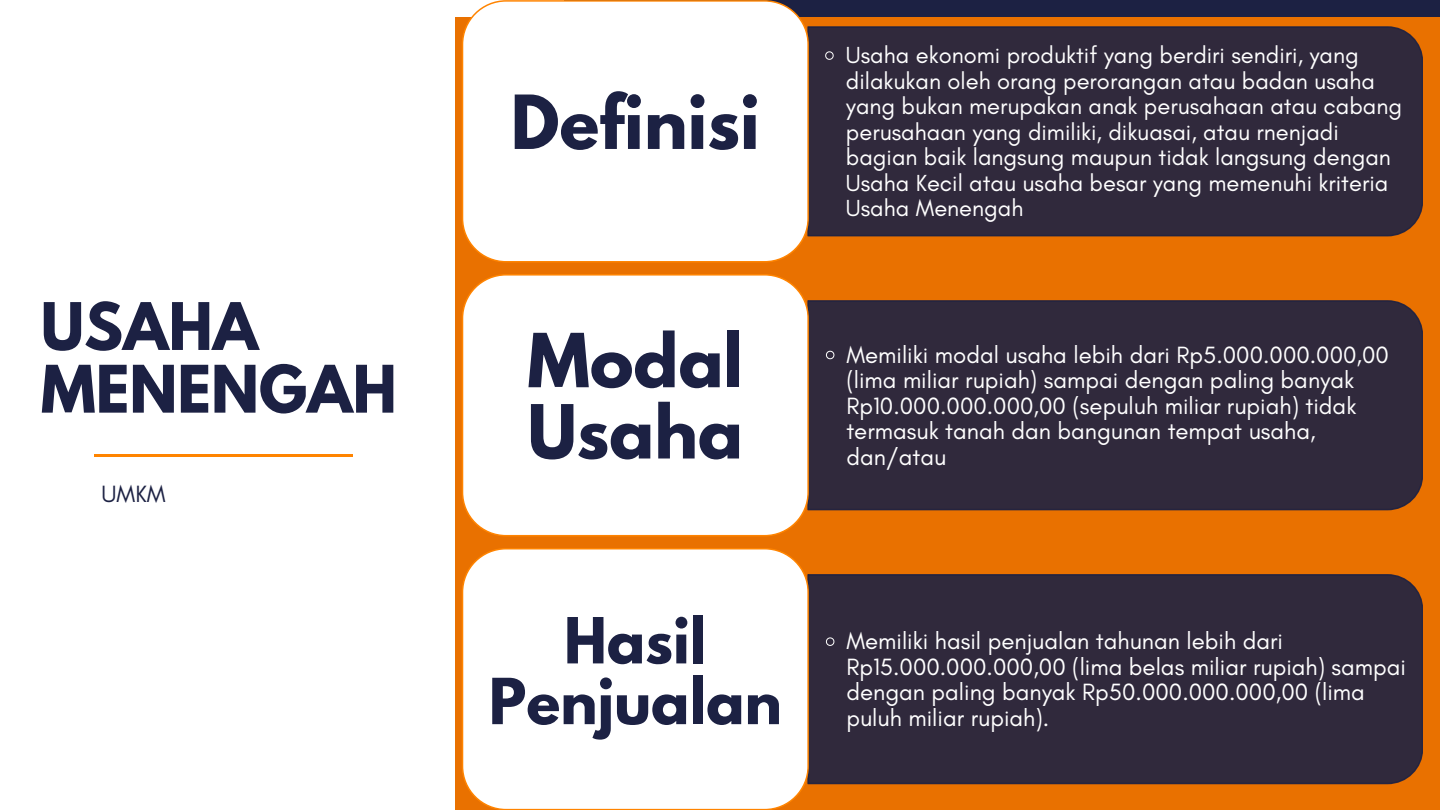
<style>
.page{position:relative;width:1440px;height:810px;background:#fff}
.page>*{position:absolute;margin:0;border:0;box-sizing:border-box;transform-origin:0 0}
.t1{font:700 66px/71.2px "League Spartan";color:#1c2143}
.t2{font:700 58px/62.7px "League Spartan";color:#1c2143}
.t3{font:700 56.2px/60.8px "League Spartan";color:#1c2143;text-align:center}
.t4{font:24px/25.5px "Glacial Indifference";color:#fff}
.t5{font:24px "Glacial Indifference";color:#1c2143}
.t6{font:23.7px/25.5px "Glacial Indifference";color:#fff}
</style>
<div class="page">
<div style="left:0;top:0;width:1440px;height:78px;background:#1c2143"></div>
<div style="left:0;top:0;width:564px;height:810px;background:#fff"></div>
<hr style="left:94px;top:454px;width:259px;height:3px;background:#ff8400">
<div style="left:456px;top:17px;width:984px;height:793px;background:#e97100"></div>
<div style="left:808px;top:26px;width:615px;height:210px;background:#30293c"></div>
<svg style="left:825px;top:51px;width:9px;height:9px"></svg>
<div style="left:462px;top:0;width:347px;height:263px;background:#fff"></div>
<div style="left:808px;top:300px;width:615px;height:210px;background:#30293c"></div>
<svg style="left:826px;top:350px;width:9px;height:10px"></svg>
<div style="left:462px;top:274px;width:347px;height:262px;background:#fff"></div>
<div style="left:808px;top:574px;width:615px;height:210px;background:#30293c"></div>
<svg style="left:826px;top:637px;width:9px;height:9px"></svg>
<div style="left:462px;top:548px;width:347px;height:262px;background:#fff"></div>
<p class="t2" style="left:41px;top:303px;width:357px">USAHA<br>MENENGAH</p>
<h1 class="t5" style="left:102px;top:479px;width:66px">UMKM</h1>
<h1 class="t1" style="left:511px;top:95px;width:251px">Definisi</h1>
<h3 class="t1" style="left:527px;top:334px;width:217px">Modal<br>Usaha</h3>
<h4 class="t3" style="left:489px;top:618px;width:294px">Hasil<br>Penjualan</h4>
<p class="t6" style="left:846px;top:42px;width:558px">Usaha ekonomi produktif yang berdiri sendiri, yang dilakukan oleh orang perorangan atau badan usaha yang bukan merupakan anak perusahaan atau cabang perusahaan yang dimiliki, dikuasai, atau rnenjadi bagian baik langsung maupun tidak langsung dengan Usaha Kecil atau usaha besar yang memenuhi kriteria Usaha Menengah</p>
<p class="t4" style="left:846px;top:341px;width:544px">Memiliki modal usaha lebih dari Rp5.000.000.000,00 (lima miliar rupiah) sampai dengan paling banyak Rp10.000.000.000,00 (sepuluh miliar rupiah) tidak termasuk tanah dan bangunan tempat usaha, dan/atau</p>
<p class="t4" style="left:846px;top:628px;width:561px">Memiliki hasil penjualan tahunan lebih dari Rp15.000.000.000,00 (lima belas miliar rupiah) sampai dengan paling banyak Rp50.000.000.000,00 (lima puluh miliar rupiah).</p>
</div>
